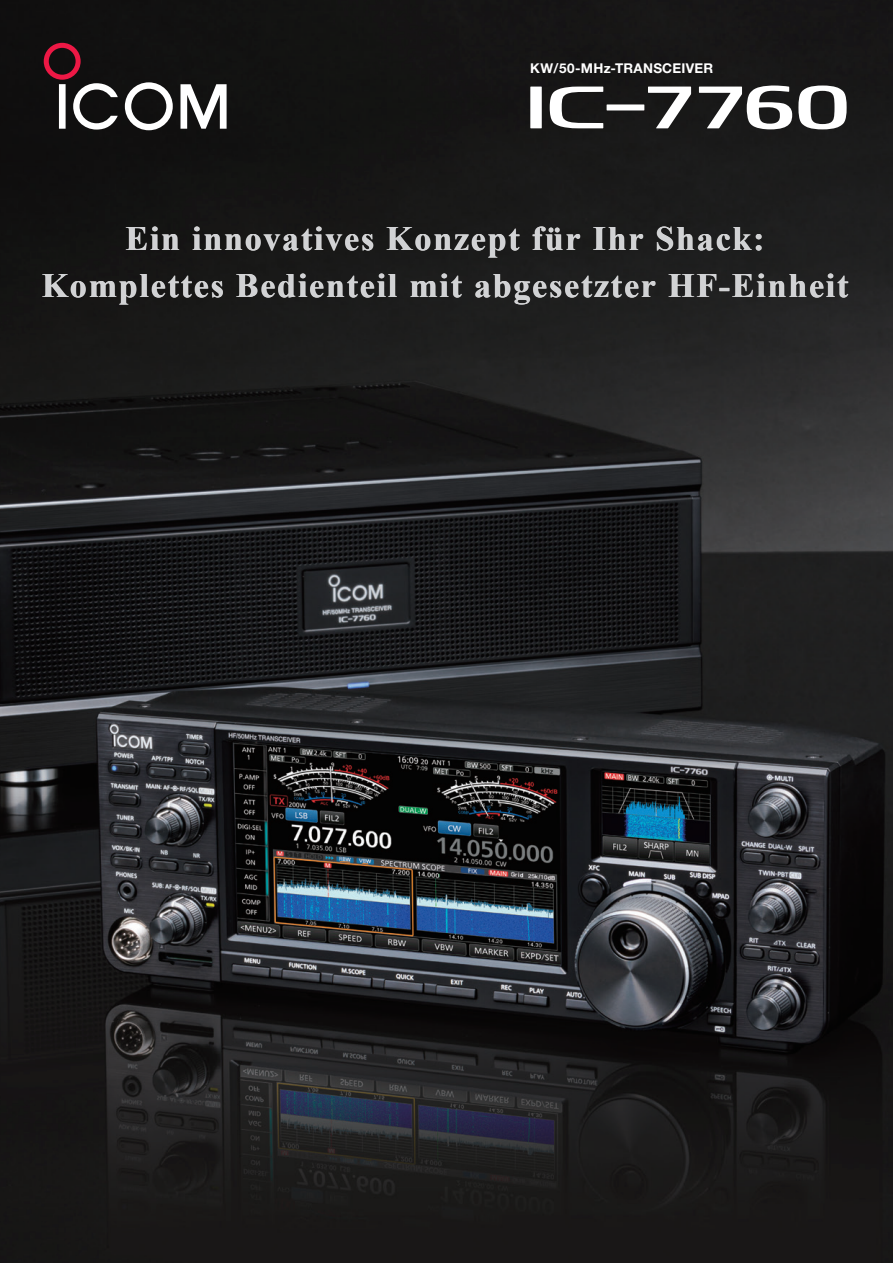
<style>
.page{position:relative;width:893px;height:1263px;background:#fff}
.page>*{position:absolute;margin:0;border:0;box-sizing:border-box;transform-origin:0 0}
.t1{font:52.2px "Icom CI PRODUCT";color:#fff}
.t2{font:700 34.2px/46.7px "Times New Roman";letter-spacing:.05em;color:#fff;text-align:center}
.t3{font:700 13.5px "Helvetica Neue";letter-spacing:.02em;color:#fff}
</style>
<div class="page">
<img style="left:0;top:0;width:893px;height:1263px">
<svg style="left:180px;top:84px;width:47px;height:45px"></svg>
<svg style="left:125px;top:82px;width:48px;height:48px"></svg>
<svg style="left:44px;top:43px;width:74px;height:87px;background:#453437"></svg>
<p class="t3" style="left:530px;top:60px;width:184px">KW/50-MHz-TRANSCEIVER</p>
<h1 class="t1" style="left:530px;top:74px;width:326px">|7760</h1>
<p class="t2" style="left:42px;top:215px;width:808px">Ein innovatives Konzept für Ihr Shack:<br>Komplettes Bedienteil mit abgesetzter HF-Einheit</p>
</div>
